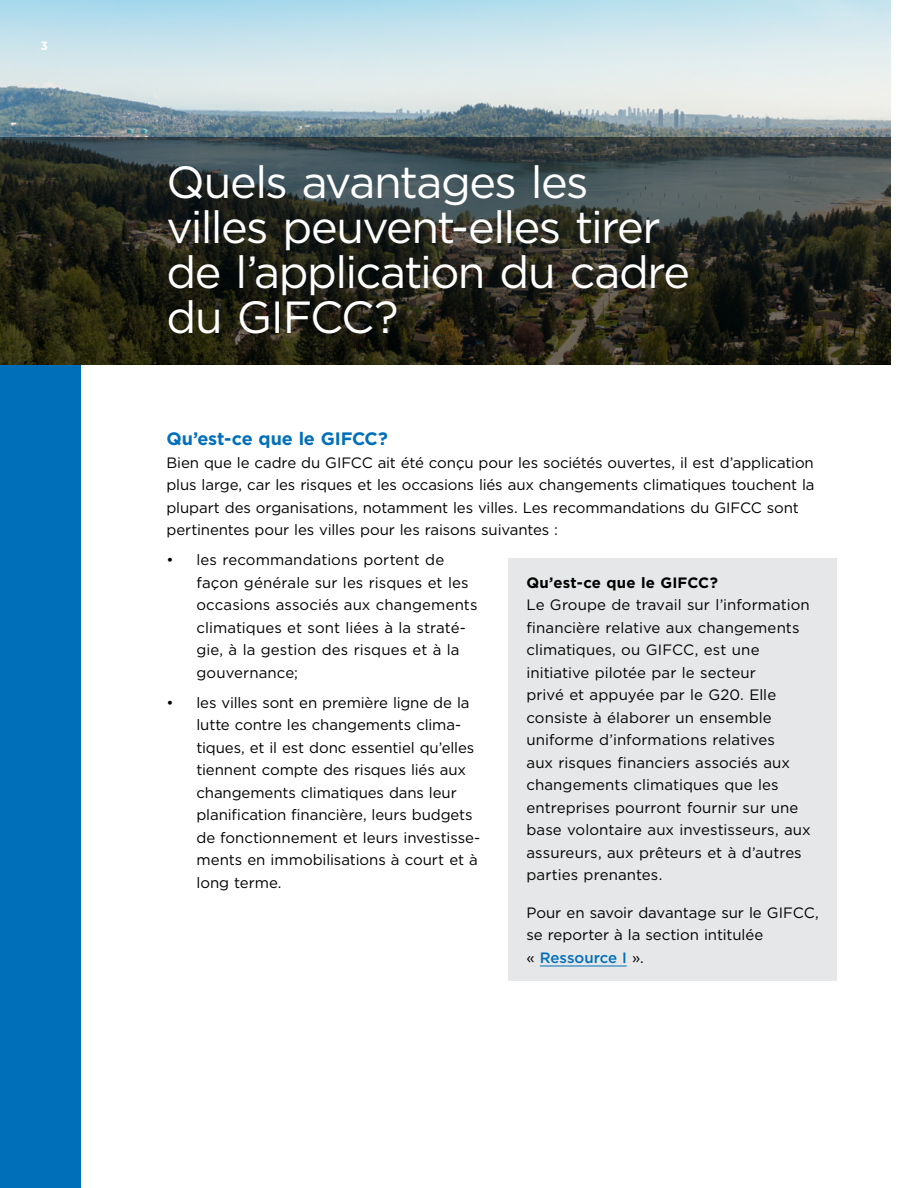
<style>
.page{position:relative;width:918px;height:1188px;background:#fff}
.page>*{position:absolute;margin:0;border:0;box-sizing:border-box;transform-origin:0 0}
.t1{font:45px/45px "Gotham";letter-spacing:-.035em;color:#fff}
.t2{font:700 18px "Gotham";letter-spacing:-.01em;color:#006fba}
.t3{font:15px/22.5px "Gotham";letter-spacing:-.005em;color:#000}
.t4{font:700 15px "Gotham";letter-spacing:.01em;color:#000}
.t5{font:700 12px "Gotham";color:#fff}
.s1{font-weight:500;color:#006fba}
</style>
<div class="page">
<div style="left:0;top:0;width:81px;height:1188px;background:#006fba"></div>
<div style="left:508px;top:558px;width:329px;height:423px;background:#e6e7e8"></div>
<hr style="left:540px;top:966px;width:87px;height:1px;background:#006fba">
<img style="left:0;top:0;width:891px;height:137px">
<svg style="left:0;top:137px;width:891px;height:227px;background:#2b2e27"></svg>
<p class="t5" style="left:40px;top:38px;width:9px">3</p>
<h2 class="t1" style="left:166px;top:159px;width:525px">Quels avantages les villes peuvent-elles tirer de l’application du cadre du GIFCC?</h2>
<h3 class="t2" style="left:166px;top:427px;width:223px">Qu’est-ce que le GIFCC?</h3>
<p class="t3" style="left:166px;top:451px;width:650px">Bien que le cadre du GIFCC ait été conçu pour les sociétés ouvertes, il est d’application plus large, car les risques et les occasions liés aux changements climatiques touchent la plupart des organisations, notamment les villes. Les recommandations du GIFCC sont pertinentes pour les villes pour les raisons suivantes :</p>
<p class="t3" style="left:196px;top:549px;width:283px;text-indent:-30px">• les recommandations portent de façon générale sur les risques et les occasions associés aux changements climatiques et sont liées à la straté&shy;gie, à la gestion des risques et à la gouvernance;</p>
<p class="t3" style="left:196px;top:691px;width:285px;text-indent:-30px">• les villes sont en première ligne de la lutte contre les changements clima&shy;tiques, et il est donc essentiel qu’elles tiennent compte des risques liés aux changements climatiques dans leur planifcation fnancière, leurs budgets de fonctionnement et leurs investisse&shy;ments en immobilisations à court et à long terme.</p>
<p class="t4" style="left:526px;top:573px;width:193px">Qu’est-ce que le GIFCC?</p>
<p class="t3" style="left:526px;top:594px;width:286px">Le Groupe de travail sur l’information fnancière relative aux changements climatiques, ou GIFCC, est une initiative pilotée par le secteur<br>privé et appuyée par le G20. Elle consiste à élaborer un ensemble uniforme d’informations relatives<br>aux risques fnanciers associés aux changements climatiques que les entreprises pourront fournir sur une base volontaire aux investisseurs, aux assureurs, aux prêteurs et à d’autres parties prenantes.</p>
<p class="t3" style="left:526px;top:901px;width:294px">Pour en savoir davantage sur le GIFCC, se reporter à la section intitulée<br>« <span class="s1">Ressource I</span> ».</p>
</div>
